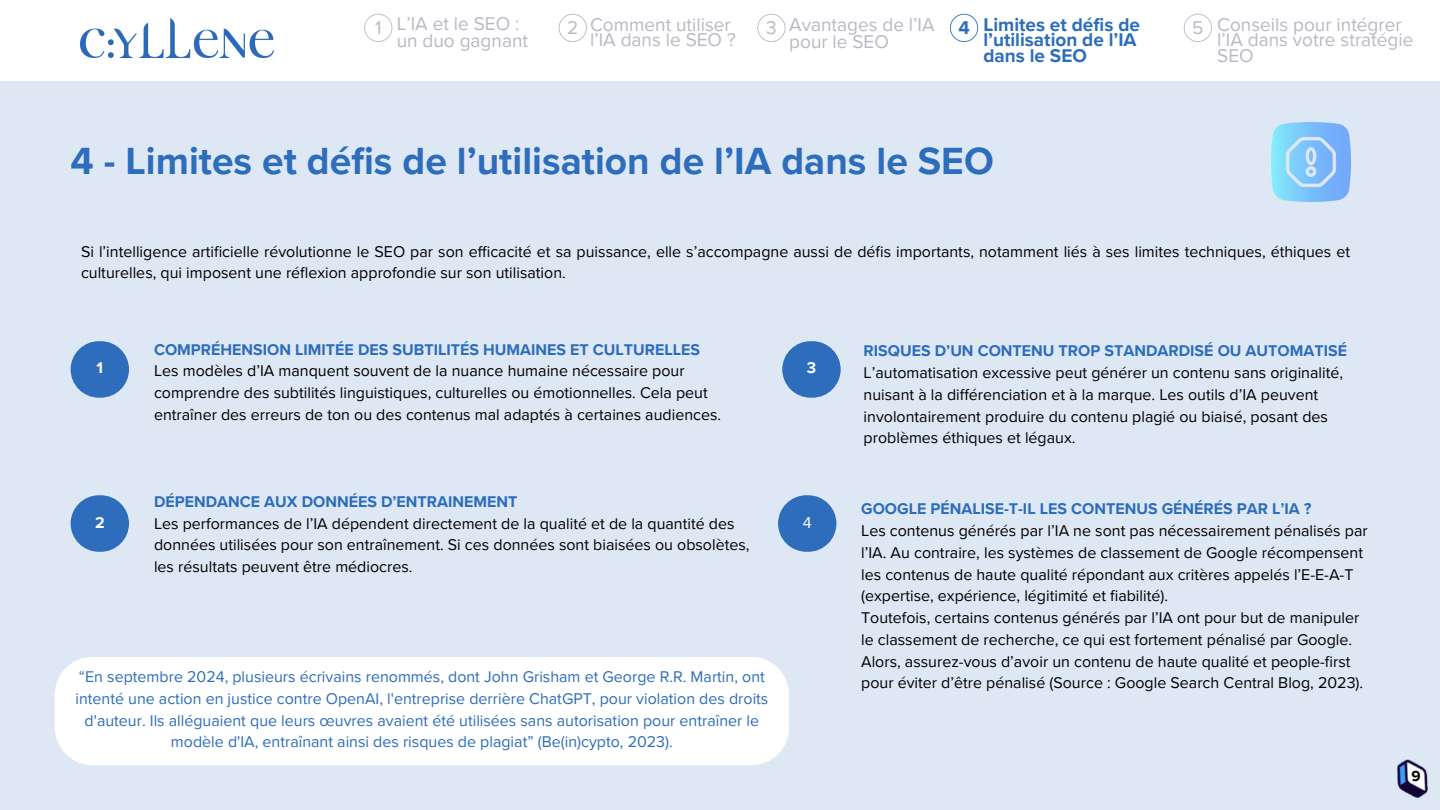
<style>
.page{position:relative;width:1440px;height:810px;background:#fff}
.page>*{position:absolute;margin:0;border:0;box-sizing:border-box;transform-origin:0 0}
.t1{font:700 39px "Proxima Nova";color:#2d6dbb}
.t2{font:19px/15.8px "Proxima Nova";color:#bab7c3}
.t3{font:700 19px/15.8px "Proxima Nova";color:#2d6dbb}
.t4{font:16px/21.8px "Proxima Nova";color:#000}
.t5{font:16px/21.8px "Proxima Nova";color:#2d6dbb;text-align:center}
.t6{font:700 16px "Proxima Nova";color:#2d6dbb}
.t7{font:700 16px "Proxima Nova";color:#fff}
.t8{font:16px "Proxima Nova";color:#fff}
.t9{font:700 15px "Proxima Nova";color:#000}
</style>
<div class="page">
<div style="left:0;top:81px;width:1440px;height:729px;background:#dee8f4"></div>
<div style="left:71px;top:341px;width:58px;height:57px;background:#2d6dbb;border-radius:28px"></div>
<div style="left:71px;top:495px;width:58px;height:57px;background:#2d6dbb;border-radius:28px"></div>
<div style="left:782px;top:341px;width:59px;height:57px;background:#2d6dbb;border-radius:28px"></div>
<div style="left:778px;top:495px;width:58px;height:57px;background:#2d6dbb;border-radius:28px"></div>
<div style="left:55px;top:657px;width:734px;height:108px;background:#fff"></div>
<img style="left:1397px;top:759px;width:31px;height:39px">
<img style="left:81px;top:18px;width:192px;height:39px">
<img style="left:1271px;top:123px;width:79px;height:79px">
<svg style="left:364px;top:14px;width:28px;height:28px"></svg>
<svg style="left:559px;top:14px;width:28px;height:28px"></svg>
<svg style="left:757px;top:14px;width:28px;height:28px"></svg>
<svg style="left:950px;top:14px;width:28px;height:28px"></svg>
<svg style="left:1184px;top:14px;width:28px;height:28px"></svg>
<p class="t2" style="left:397px;top:16px;width:133px;line-height:16.5px">L’IA et le SEO : un duo gagnant</p>
<h2 class="t2" style="left:590px;top:17px;width:147px">Comment utiliser l’IA dans le SEO ?</h2>
<p class="t2" style="left:789px;top:16px;width:147px;line-height:17.2px">Avantages de l’IA pour le SEO</p>
<p class="t3" style="left:983px;top:17px;width:158px">Limites et défis de l’utilisation de l’IA dans le SEO</p>
<h3 class="t2" style="left:375px;top:20px;width:8px">1</h3>
<h1 class="t2" style="left:567px;top:20px;width:13px">2</h1>
<p class="t2" style="left:766px;top:20px;width:12px">3</p>
<p class="t3" style="left:958px;top:20px;width:13px">4</p>
<p class="t2" style="left:1217px;top:17px;width:198px">Conseils pour intégrer l’IA dans votre stratégie<br>SEO</p>
<p class="t2" style="left:1192px;top:20px;width:13px">5</p>
<h3 class="t1" style="left:71px;top:138px;width:925px">4 - Limites et défis de l’utilisation de l’IA dans le SEO</h3>
<p class="t4" style="left:81px;top:241px;width:1271px">Si l’intelligence artificielle révolutionne le SEO par son efficacité et sa puissance, elle s’accompagne aussi de défis importants, notamment liés à ses limites techniques, éthiques et culturelles, qui imposent une réflexion approfondie sur son utilisation.</p>
<p class="t7" style="left:97px;top:359px;width:8px">1</p>
<p class="t7" style="left:95px;top:513px;width:11px">2</p>
<p class="t6" style="left:154px;top:340px;width:548px">COMPRÉHENSION LIMITÉE DES SUBTILITÉS HUMAINES ET CULTURELLES</p>
<p class="t4" style="left:154px;top:360px;width:569px">Les modèles d’IA manquent souvent de la nuance humaine nécessaire pour comprendre des subtilités linguistiques, culturelles ou émotionnelles. Cela peut entraîner des erreurs de ton ou des contenus mal adaptés à certaines audiences.</p>
<p class="t6" style="left:154px;top:492px;width:365px">DÉPENDANCE AUX DONNÉES D’ENTRAINEMENT</p>
<p class="t4" style="left:154px;top:513px;width:597px">Les performances de l’IA dépendent directement de la qualité et de la quantité des données utilisées pour son entraînement. Si ces données sont biaisées ou obsolètes, les résultats peuvent être médiocres.</p>
<p class="t7" style="left:807px;top:359px;width:11px">3</p>
<h3 class="t8" style="left:803px;top:513px;width:10px">4</h3>
<p class="t5" style="left:75px;top:666px;width:695px">“En septembre 2024, plusieurs écrivains renommés, dont John Grisham et George R.R. Martin, ont intenté une action en justice contre OpenAI, l'entreprise derrière ChatGPT, pour violation des droits d'auteur. Ils alléguaient que leurs œuvres avaient été utilisées sans autorisation pour entraîner le modèle d'IA, entraînant ainsi des risques de plagiat” (Be(in)cypto, 2023).</p>
<p class="t6" style="left:864px;top:342px;width:485px">RISQUES D’UN CONTENU TROP STANDARDISÉ OU AUTOMATISÉ</p>
<p class="t4" style="left:864px;top:362px;width:481px">L’automatisation excessive peut générer un contenu sans originalité, nuisant à la différenciation et à la marque. Les outils d’IA peuvent involontairement produire du contenu plagié ou biaisé, posant des problèmes éthiques et légaux.</p>
<p class="t6" style="left:861px;top:500px;width:452px">GOOGLE PÉNALISE-T-IL LES CONTENUS GÉNÉRÉS PAR L’IA ?</p>
<p class="t4" style="left:861px;top:520px;width:508px">Les contenus générés par l’IA ne sont pas nécessairement pénalisés par l’IA. Au contraire, les systèmes de classement de Google récompensent les contenus de haute qualité répondant aux critères appelés l’E-E-A-T (expertise, expérience, légitimité et fiabilité).</p>
<h3 class="t4" style="left:861px;top:607px;width:504px">Toutefois, certains contenus générés par l’IA ont pour but de manipuler le classement de recherche, ce qui est fortement pénalisé par Google.<br>Alors, assurez-vous d’avoir un contenu de haute qualité et people-first pour éviter d’être pénalisé (Source : Google Search Central Blog, 2023).</h3>
<p class="t9" style="left:1411px;top:767px;width:11px">9</p>
</div>
